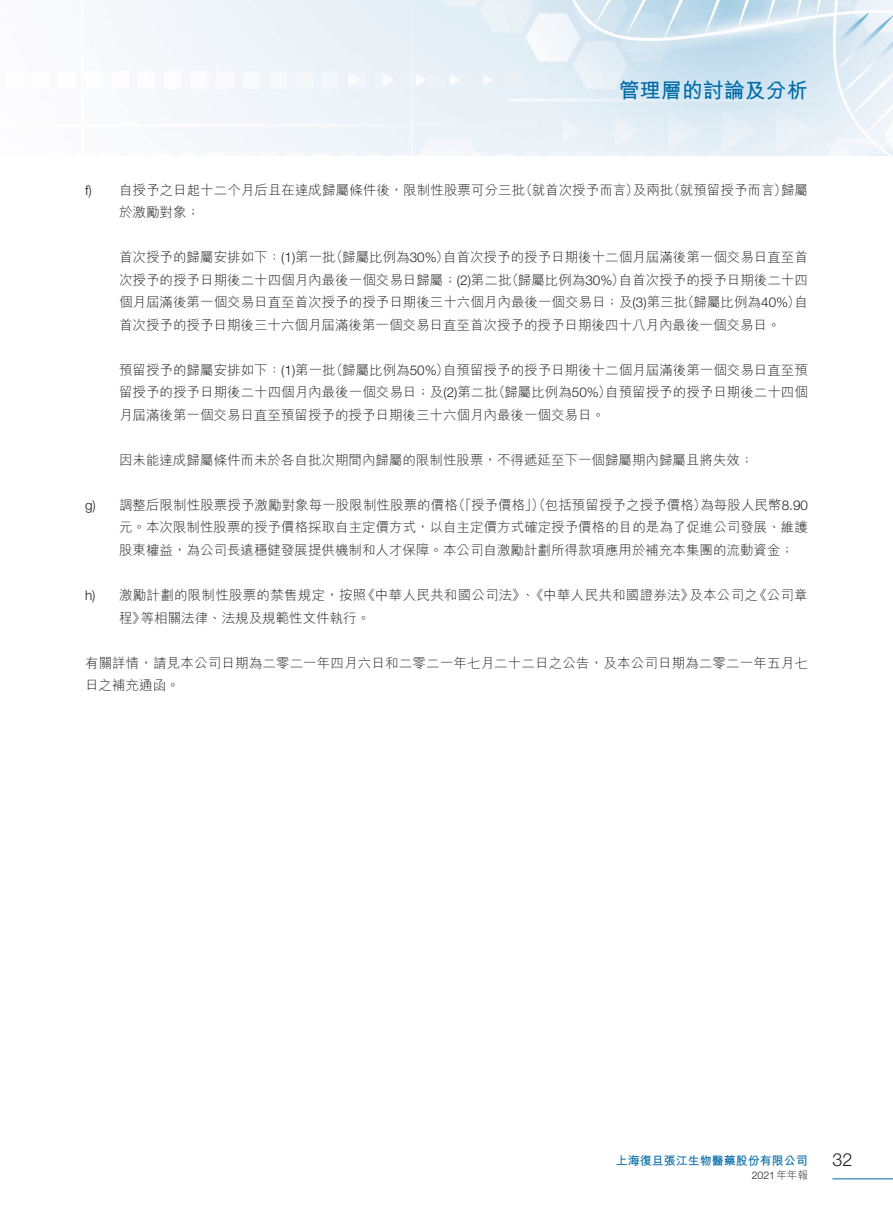
<style>
.page{position:relative;width:893px;height:1212px;background:#fff}
.page>*{position:absolute;margin:0;border:0;box-sizing:border-box;transform-origin:0 0}
.t1{font:700 21px "M Hei HK";color:#006ba7}
.t2{font:300 18px "Helvetica Neue LT Std";color:#231f20}
.t3{font:300 13.5px/22.5px "M Hei HK";color:#231f20}
.t4{font:300 13.5px "M Hei HK";letter-spacing:.02em;color:#231f20}
.t5{font:300 13.5px "Helvetica Neue LT Std";color:#231f20}
.t6{font:700 12px "M Hei HK";color:#006ba7}
.t7{font:300 10.5px "Helvetica Neue LT Std";color:#231f20}
.s1{font-family:"Helvetica Neue LT Std"}
.s2{font-family:"M Hei HK"}
</style>
<div class="page">
<img style="left:142px;top:0;width:751px;height:155px">
<hr style="left:832px;top:1178px;width:61px;height:1px;background:#006ba7">
<h1 class="t1" style="left:619px;top:75px;width:190px">管理層的討論及分析</h1>
<p class="t5" style="left:85px;top:182px;width:8px">) f</p>
<p class="t3" style="left:519px;top:178px;width:121px">（就首次授予而言）</p>
<p class="t3" style="left:667px;top:178px;width:121px">（就預留授予而言）</p>
<p class="t3" style="left:119px;top:178px;width:408px">自授予之日起十二个月后且在達成歸屬條件後，限制性股票可分三批</p>
<p class="t3" style="left:781px;top:178px;width:29px">歸屬</p>
<p class="t3" style="left:633px;top:178px;width:42px">及兩批</p>
<p class="t3" style="left:119px;top:201px;width:82px">於激勵對象;</p>
<p class="t3" style="left:119px;top:246px;width:218px">首次授予的歸屬安排如下： <span class="s1">)1(</span> 第一批</p>
<p class="t3" style="left:443px;top:246px;width:366px">自首次授予的授予日期後十二個月屆滿後第一個交易日直至首</p>
<p class="t3" style="left:330px;top:246px;width:121px">（歸屬比例為<span class="s1">30%</span>）</p>
<p class="t3" style="left:619px;top:268px;width:191px">自首次授予的授予日期後二十四</p>
<p class="t3" style="left:506px;top:268px;width:121px">（歸屬比例為<span class="s1">30%</span>）</p>
<p class="t3" style="left:119px;top:268px;width:394px">次授予的授予日期後二十四個月內最後一個交易日歸屬；<span class="s1">( )2</span> 第二批</p>
<p class="t3" style="left:119px;top:291px;width:663px">個月屆滿後第一個交易日直至首次授予的授予日期後三十六個月內最後一個交易日；及 <span class="s1">)3(</span> 第三批<br>首次授予的授予日期後三十六個月屆滿後第一個交易日直至首次授予的授予日期後四十八月內最後一個交易日。</p>
<p class="t3" style="left:443px;top:358px;width:366px">自預留授予的授予日期後十二個月屆滿後第一個交易日直至預</p>
<p class="t3" style="left:681px;top:291px;width:128px">（歸屬比例為<span class="s1">40%</span> 自）</p>
<p class="t3" style="left:330px;top:358px;width:121px">（歸屬比例為<span class="s1">50%</span>）</p>
<p class="t3" style="left:119px;top:358px;width:218px">預留授予的歸屬安排如下： <span class="s1">)1(</span> 第一批</p>
<p class="t5" style="left:85px;top:497px;width:12px">g)</p>
<p class="t3" style="left:492px;top:381px;width:121px">（歸屬比例為<span class="s1">50%</span>）</p>
<p class="t3" style="left:119px;top:381px;width:488px">留授予的授予日期後二十四個月內最後一個交易日；及 <span class="s1">)2(</span> 第二批<br>月屆滿後第一個交易日直至預留授予的授予日期後三十六個月內最後一個交易日。</p>
<p class="t3" style="left:119px;top:448px;width:636px">因未能達成歸屬條件而未於各自批次期間內歸屬的限制性股票，不得遞延至下一個歸屬期內歸屬且將失效;</p>
<p class="t3" style="left:700px;top:493px;width:109px">為每股人民幣<span class="s1">8.90</span></p>
<p class="t3" style="left:605px;top:381px;width:204px">自預留授予的授予日期後二十四個</p>
<p class="t3" style="left:452px;top:493px;width:256px">（「授予價格」）（包括預留授予之授予價格）</p>
<p class="t3" style="left:119px;top:493px;width:340px">調整后限制性股票授予激勵對象每一股限制性股票的價格</p>
<p class="t5" style="left:85px;top:587px;width:12px">h)</p>
<p class="t3" style="left:119px;top:516px;width:690px">元。本次限制性股票的授予價格採取自主定價方式，以自主定價方式確定授予價格的目的是為了促進公司發展、維護股東權益，為公司長遠穩健發展提供機制和人才保障。本公司自激勵計劃所得款項應用於補充本集團的流動資金;</p>
<p class="t3" style="left:754px;top:583px;width:56px">《公司章</p>
<p class="t4" style="left:362px;top:585px;width:333px">《中華人民共和國公司法》、《中華人民共和國證券法》</p>
<p class="t4" style="left:119px;top:585px;width:249px">激勵計劃的限制性股票的禁售規定，按照</p>
<p class="t3" style="left:689px;top:583px;width:70px">及本公司之</p>
<p class="t3" style="left:141px;top:606px;width:231px">等相關法律、法規及規範性文件執行。</p>
<p class="t3" style="left:119px;top:606px;width:28px">程》</p>
<p class="t3" style="left:85px;top:651px;width:724px">有關詳情，請見本公司日期為二零二一年四月六日和二零二一年七月二十二日之公告，及本公司日期為二零二一年五月七日之補充通函。</p>
<p class="t6" style="left:616px;top:1152px;width:193px">上海復旦張江生物醫藥股份有限公司</p>
<p class="t7" style="left:752px;top:1168px;width:58px">2021<span class="s2">年年報</span></p>
<h2 class="t2" style="left:832px;top:1148px;width:22px">32</h2>
</div>
